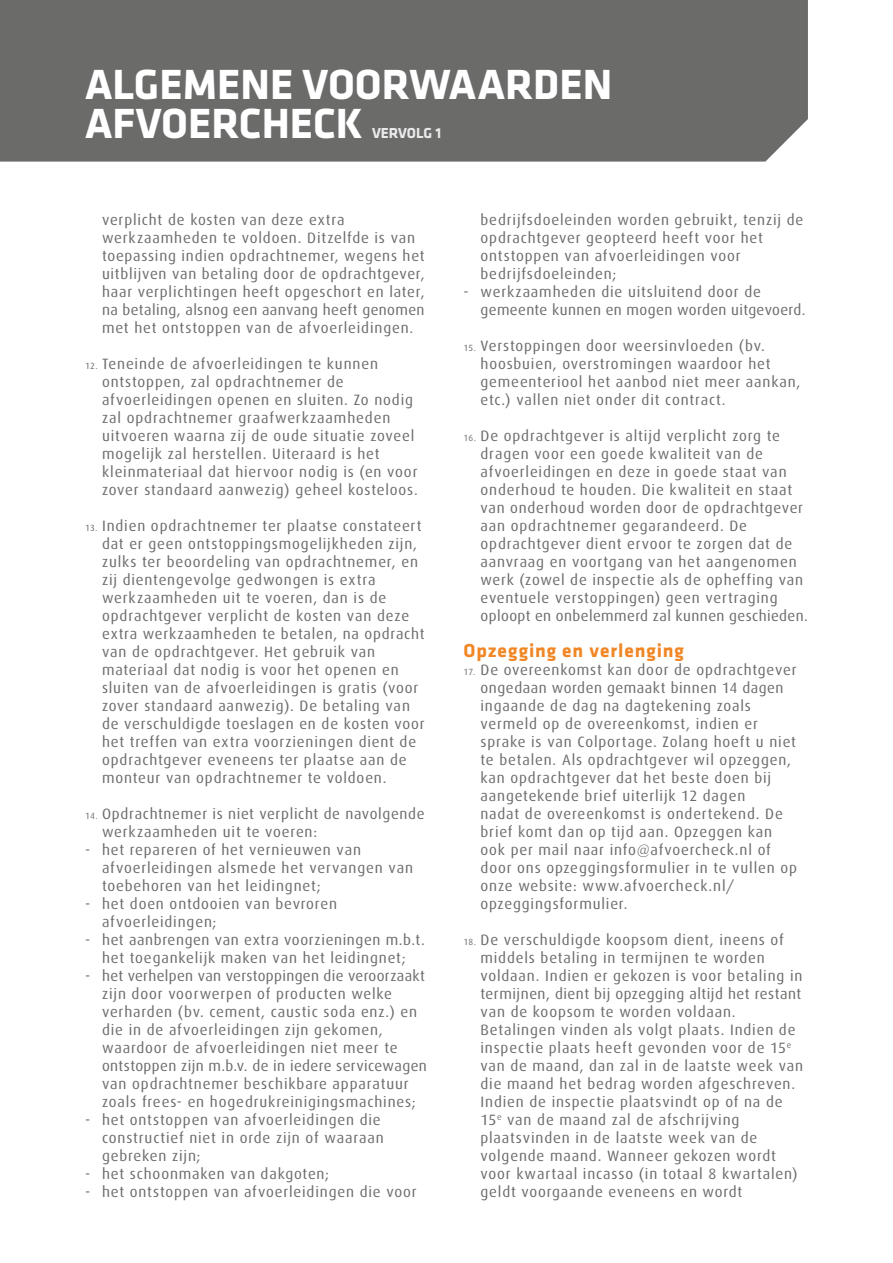
<style>
.page{position:relative;width:893px;height:1263px;background:#fff}
.page>*{position:absolute;margin:0;border:0;box-sizing:border-box;transform-origin:0 0}
.t1{font:700 43.8px/39px "Klavika";color:#fff}
.t2{font:700 19.5px "Klavika";letter-spacing:.045em;color:#f18625}
.t3{font:15px/18px "Dax";letter-spacing:.055em;color:#6b6b6a}
.t4{font:15px/18px "Dax";letter-spacing:.03em;color:#6b6b6a}
.t5{font:700 15px "Klavika";letter-spacing:-.005em;color:#ebebeb}
.s1{font-size:9px}
</style>
<div class="page">
<div style="left:0;top:0;width:808px;height:162px;background:#6b6b6a"></div>
<h1 class="t1" style="left:85px;top:65px;width:529px">ALGEMENE VOORWAARDEN<br>AFVOERCHECK</h1>
<p class="t5" style="left:372px;top:125px;width:71px">VERVOLG 1</p>
<p class="t3" style="left:102px;top:211px;width:324px">verplicht de kosten van deze extra werkzaamheden te voldoen. Ditzelfde is van toepassing indien opdrachtnemer, wegens het uitblijven van betaling door de opdrachtgever, haar verplichtingen heeft opgeschort en later, na betaling, alsnog een aanvang heeft genomen met het ontstoppen van de afvoerleidingen.</p>
<p class="t3" style="left:102px;top:355px;width:317px;text-indent:-17px"><span class="s1">12.</span> Teneinde de afvoerleidingen te kunnen ontstoppen, zal opdrachtnemer de afvoerleidingen openen en sluiten. Zo nodig zal opdrachtnemer graafwerkzaamheden uitvoeren waarna zij de oude situatie zoveel mogelijk zal herstellen. Uiteraard is het kleinmateriaal dat hiervoor nodig is (en voor zover standaard aanwezig) geheel kosteloos.</p>
<p class="t3" style="left:102px;top:517px;width:324px;text-indent:-17px"><span class="s1">13.</span> Indien opdrachtnemer ter plaatse constateert dat er geen ontstoppingsmogelijkheden zijn, zulks ter beoordeling van opdrachtnemer, en zij dientengevolge gedwongen is extra werkzaamheden uit te voeren, dan is de opdrachtgever verplicht de kosten van deze extra werkzaamheden te betalen, na opdracht van de opdrachtgever. Het gebruik van materiaal dat nodig is voor het openen en sluiten van de afvoerleidingen is gratis (voor zover standaard aanwezig). De betaling van de verschuldigde toeslagen en de kosten voor het treffen van extra voorzieningen dient de opdrachtgever eveneens ter plaatse aan de monteur van opdrachtnemer te voldoen.</p>
<p class="t3" style="left:102px;top:805px;width:324px;text-indent:-17px"><span class="s1">14.</span> Opdrachtnemer is niet verplicht de navolgende werkzaamheden uit te voeren:</p>
<p class="t3" style="left:102px;top:841px;width:312px;text-indent:-17px">- het repareren of het vernieuwen van afvoerleidingen alsmede het vervangen van toebehoren van het leidingnet;</p>
<p class="t3" style="left:102px;top:895px;width:236px;text-indent:-17px">- het doen ontdooien van bevroren afvoerleidingen;</p>
<p class="t3" style="left:85px;top:931px;width:341px;text-align:center">- het aanbrengen van extra voorzieningen m.b.t. het toegankelijk maken van het leidingnet;</p>
<p class="t3" style="left:102px;top:967px;width:326px;text-indent:-17px">- het verhelpen van verstoppingen die veroorzaakt zijn door voorwerpen of producten welke verharden (bv. cement, caustic soda enz.) en die in de afvoerleidingen zijn gekomen, waardoor de afvoerleidingen niet meer te ontstoppen zijn m.b.v. de in iedere servicewagen van opdrachtnemer beschikbare apparatuur zoals frees- en hogedrukreinigingsmachines;</p>
<p class="t3" style="left:102px;top:1111px;width:283px;text-indent:-17px">- het ontstoppen van afvoerleidingen die constructief niet in orde zijn of waaraan gebreken zijn;</p>
<p class="t3" style="left:85px;top:1165px;width:246px">- het schoonmaken van dakgoten;</p>
<p class="t3" style="left:85px;top:1183px;width:333px">- het ontstoppen van afvoerleidingen die voor</p>
<p class="t3" style="left:480px;top:211px;width:324px">bedrijfsdoeleinden worden gebruikt, tenzij de opdrachtgever geopteerd heeft voor het ontstoppen van afvoerleidingen voor bedrijfsdoeleinden;</p>
<p class="t4" style="left:480px;top:283px;width:327px;text-indent:-17px">- werkzaamheden die uitsluitend door de gemeente kunnen en mogen worden uitgevoerd.</p>
<p class="t3" style="left:480px;top:337px;width:321px;text-indent:-17px"><span class="s1">15.</span> Verstoppingen door weersinvloeden (bv. hoosbuien, overstromingen waardoor het gemeenteriool het aanbod niet meer aankan, etc.) vallen niet onder dit contract.</p>
<p class="t3" style="left:480px;top:427px;width:329px;text-indent:-17px"><span class="s1">16.</span> De opdrachtgever is altijd verplicht zorg te dragen voor een goede kwaliteit van de afvoerleidingen en deze in goede staat van onderhoud te houden. Die kwaliteit en staat van onderhoud worden door de opdrachtgever aan opdrachtnemer gegarandeerd. De opdrachtgever dient ervoor te zorgen dat de aanvraag en voortgang van het aangenomen werk (zowel de inspectie als de opheffing van eventuele verstoppingen) geen vertraging oploopt en onbelemmerd zal kunnen geschieden.</p>
<h2 class="t2" style="left:463px;top:639px;width:222px">Opzegging en verlenging</h2>
<p class="t3" style="left:480px;top:661px;width:318px;text-indent:-17px"><span class="s1">17.</span> De overeenkomst kan door de opdrachtgever ongedaan worden gemaakt binnen 14 dagen ingaande de dag na dagtekening zoals vermeld op de overeenkomst, indien er sprake is van Colportage. Zolang hoeft u niet te betalen. Als opdrachtgever wil opzeggen, kan opdrachtgever dat het beste doen bij aangetekende brief uiterlijk 12 dagen<br>nadat de overeenkomst is ondertekend. De brief komt dan op tijd aan. Opzeggen kan ook per mail naar info@afvoercheck.nl of door ons opzeggingsformulier in te vullen op onze website: www.afvoercheck.nl/ opzeggingsformulier.</p>
<p class="t3" style="left:480px;top:931px;width:324px;text-indent:-17px"><span class="s1">18.</span> De verschuldigde koopsom dient, ineens of middels betaling in termijnen te worden voldaan. Indien er gekozen is voor betaling in termijnen, dient bij opzegging altijd het restant van de koopsom te worden voldaan.<br>Betalingen vinden als volgt plaats. Indien de inspectie plaats heeft gevonden voor de 15<sup>e </sup>van de maand, dan zal in de laatste week van die maand het bedrag worden afgeschreven.<br>Indien de inspectie plaatsvindt op of na de 15<sup>e</sup> van de maand zal de afschrijving plaatsvinden in de laatste week van de volgende maand. Wanneer gekozen wordt voor kwartaal incasso (in totaal 8 kwartalen) geldt voorgaande eveneens en wordt</p>
</div>
